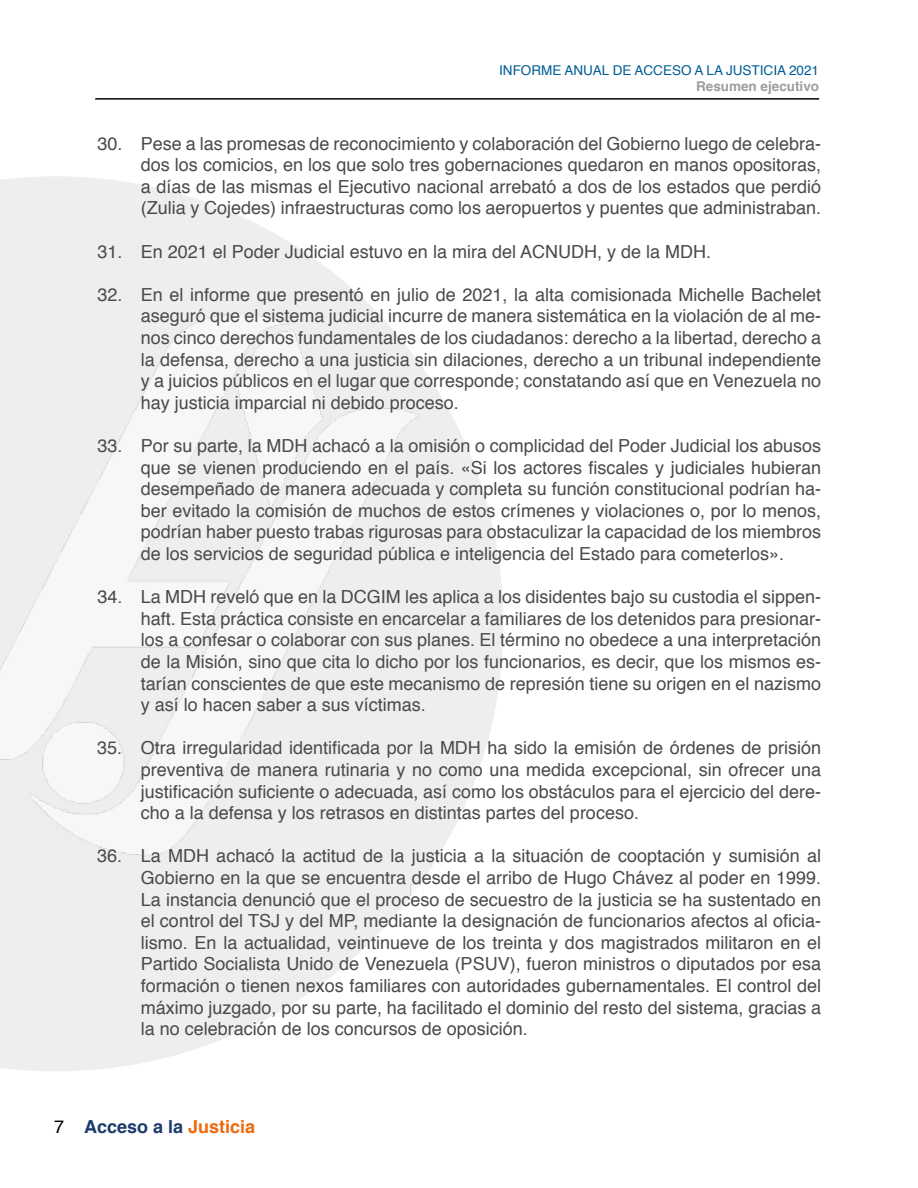
<style>
.page{position:relative;width:918px;height:1188px;background:#fff}
.page>*{position:absolute;margin:0;border:0;box-sizing:border-box;transform-origin:0 0}
.t1{font:18px/21.6px "Helvetica";color:#4a4a49;text-align:justify}
.t2{font:700 18px "Helvetica";color:#1d3b6b}
.t3{font:13.5px "Helvetica";color:#015d93}
.t4{font:700 13.5px "Helvetica";color:#9d9d9c}
.s1{font-weight:400;color:#000}
.s2{color:#ec690c}
</style>
<div class="page">
<hr style="left:95px;top:98px;width:724px;height:2px;background:#000">
<svg style="left:0;top:176px;width:412px;height:895px;fill:#eee"></svg>
<img style="left:0;top:279px;width:503px;height:616px">
<p class="t3" style="left:499px;top:60px;width:321px">INFORME ANUAL DE ACCESO A LA JUSTICIA 2021</p>
<p class="t4" style="left:696px;top:75px;width:125px">Resumen ejecutivo</p>
<p class="t1" style="left:141px;top:133px;width:682px;text-indent:-43px">30. Pese a las promesas de reconocimiento y colaboración del Gobierno luego de celebra&shy;dos los comicios, en los que solo tres gobernaciones quedaron en manos opositoras, a días de las mismas el Ejecutivo nacional arrebató a dos de los estados que perdió (Zulia y Cojedes) infraestructuras como los aeropuertos y puentes que administraban.</p>
<p class="t1" style="left:97px;top:241px;width:615px">31. En 2021 el Poder Judicial estuvo en la mira del ACNUDH, y de la MDH.</p>
<p class="t1" style="left:141px;top:284px;width:682px;text-indent:-43px">32. En el informe que presentó en julio de 2021, la alta comisionada Michelle Bachelet aseguró que el sistema judicial incurre de manera sistemática en la violación de al me&shy;nos cinco derechos fundamentales de los ciudadanos: derecho a la libertad, derecho a la defensa, derecho a una justicia sin dilaciones, derecho a un tribunal independiente y a juicios públicos en el lugar que corresponde; constatando así que en Venezuela no hay justicia imparcial ni debido proceso.</p>
<p class="t1" style="left:141px;top:435px;width:682px;text-indent:-44px">33. Por su parte, la MDH achacó a la omisión o complicidad del Poder Judicial los abusos que se vienen produciendo en el país. «Si los actores fiscales y judiciales hubieran desempeñado de manera adecuada y completa su función constitucional podrían ha&shy;ber evitado la comisión de muchos de estos crímenes y violaciones o, por lo menos, podrían haber puesto trabas rigurosas para obstaculizar la capacidad de los miembros de los servicios de seguridad pública e inteligencia del Estado para cometerlos».</p>
<p class="t1" style="left:141px;top:587px;width:682px;text-indent:-43px">34. La MDH reveló que en la DCGIM les aplica a los disidentes bajo su custodia el sippen&shy;haft. Esta práctica consiste en encarcelar a familiares de los detenidos para presionar&shy;los a confesar o colaborar con sus planes. El término no obedece a una interpretación de la Misión, sino que cita lo dicho por los funcionarios, es decir, que los mismos es&shy;tarían conscientes de que este mecanismo de represión tiene su origen en el nazismo y así lo hacen saber a sus víctimas.</p>
<p class="t1" style="left:141px;top:738px;width:682px;text-indent:-43px">35. Otra irregularidad identificada por la MDH ha sido la emisión de órdenes de prisión preventiva de manera rutinaria y no como una medida excepcional, sin ofrecer una justificación suficiente o adecuada, así como los obstáculos para el ejercicio del dere&shy;cho a la defensa y los retrasos en distintas partes del proceso.</p>
<p class="t1" style="left:141px;top:846px;width:682px;text-indent:-43px">36. La MDH achacó la actitud de la justicia a la situación de cooptación y sumisión al Gobierno en la que se encuentra desde el arribo de Hugo Chávez al poder en 1999.<br>La instancia denunció que el proceso de secuestro de la justicia se ha sustentado en el control del TSJ y del MP, mediante la designación de funcionarios afectos al oficia&shy;lismo. En la actualidad, veintinueve de los treinta y dos magistrados militaron en el Partido Socialista Unido de Venezuela (PSUV), fueron ministros o diputados por esa formación o tienen nexos familiares con autoridades gubernamentales. El control del máximo juzgado, por su parte, ha facilitado el dominio del resto del sistema, gracias a la no celebración de los concursos de oposición.</p>
<p class="t2" style="left:54px;top:1112px;width:203px"><span class="s1">7</span> Acceso a la <span class="s2">Justicia</span></p>
</div>
